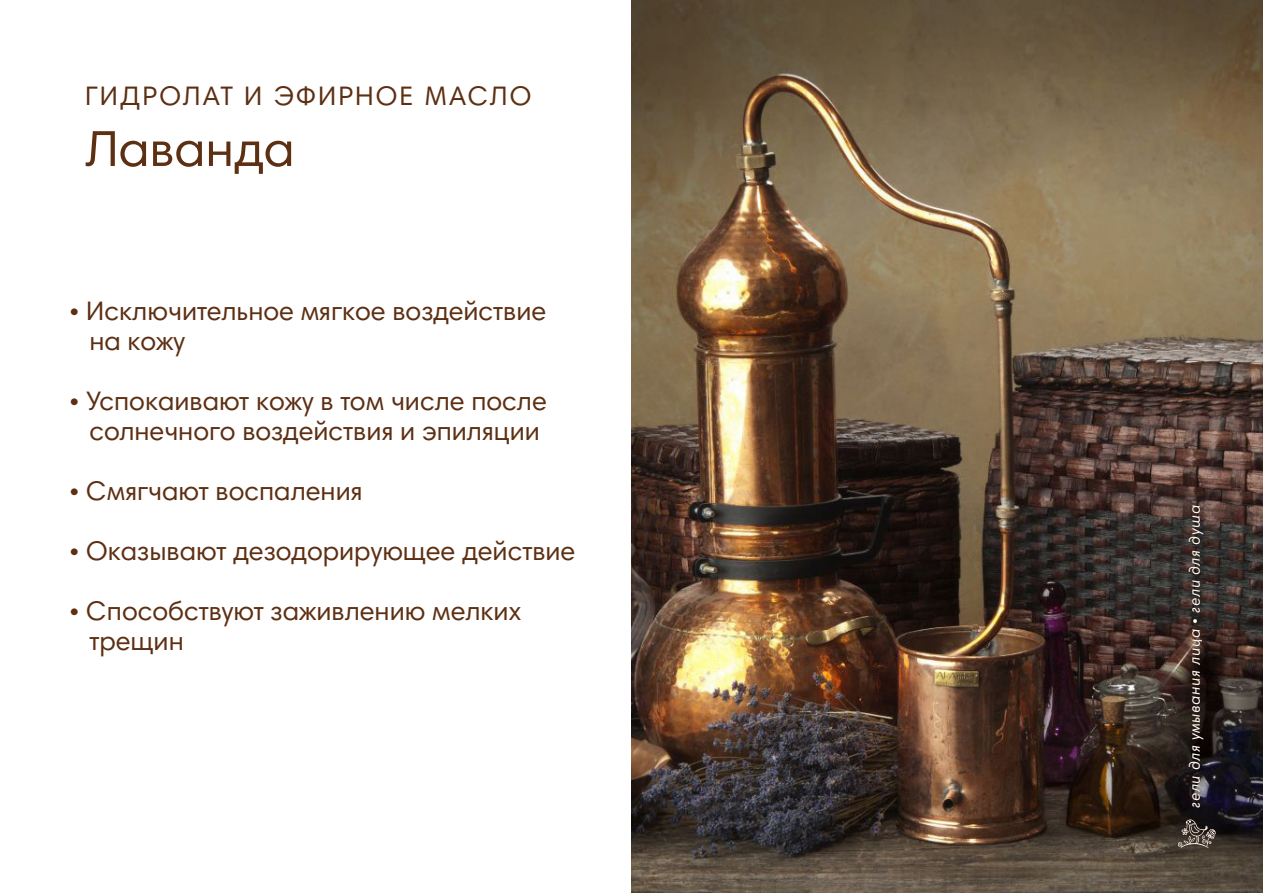
<style>
.page{position:relative;width:1263px;height:893px;background:#fff}
.page>*{position:absolute;margin:0;border:0;box-sizing:border-box;transform-origin:0 0}
.t1{font:51px "Harmonia Sans Pro Cyr";color:#5d2f13}
.t2{font:27px/30px "Harmonia Sans Pro Cyr";color:#5d2f13}
.t3{font:27px "Harmonia Sans Pro Cyr";letter-spacing:.08em;color:#5d2f13}
.t4{font:italic 15px "Harmonia Sans Pro Cyr";letter-spacing:.06em;color:#fff}
</style>
<div class="page">
<img style="left:631px;top:0;width:632px;height:893px">
<svg style="left:1178px;top:819px;width:38px;height:29px"></svg>
<p class="t3" style="left:85px;top:79px;width:448px">ГИДРОЛАТ И ЭФИРНОЕ МАСЛО</p>
<h1 class="t1" style="left:85px;top:117px;width:211px">Лаванда</h1>
<p class="t2" style="left:89px;top:295px;width:458px;text-indent:-20px">• Исключительное мягкое воздействие на кожу</p>
<p class="t2" style="left:69px;top:385px;width:479px;text-align:center">• Успокаивают кожу в том числе после солнечного воздействия и эпиляции</p>
<p class="t2" style="left:69px;top:475px;width:295px">• Смягчают воспаления</p>
<p class="t2" style="left:69px;top:535px;width:508px">• Оказывают дезодорирующее действие</p>
<p class="t2" style="left:89px;top:595px;width:434px;text-indent:-20px">• Способствуют заживлению мелких трещин</p>
<p class="t4" style="left:1185px;top:808px;width:304px;rotate:-90deg">гели для умывания лица • гели для душа</p>
</div>
